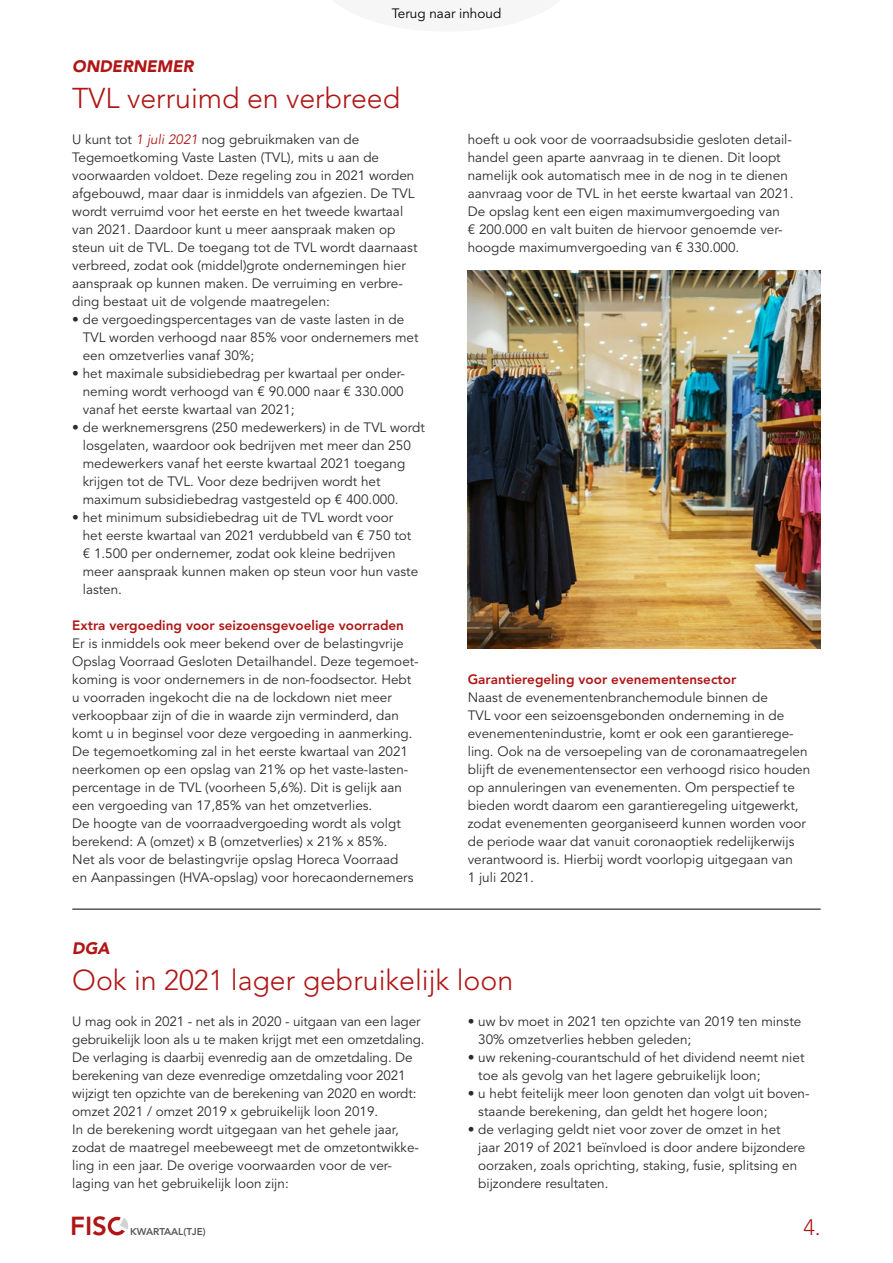
<style>
.page{position:relative;width:893px;height:1263px;background:#fff}
.page>*{position:absolute;margin:0;border:0;box-sizing:border-box;transform-origin:0 0}
.t1{font:300 28.5px "Avenir LT";color:#af1615}
.t2{font:800 25.95px "Avenir LT";color:#af1615}
.t3{font:300 22.2px "Avenir LT";color:#af1615}
.t4{font:italic 900 16.5px "Avenir LT";color:#af1615}
.t5{font:13.5px/18px "Avenir LT";color:#2c2c2c}
.t6{font:800 13.5px "Avenir LT";color:#af1615}
.t7{font:13.5px "Avenir LT";color:#000}
.t8{font:800 9.9px "Avenir LT";color:#575756}
.s1{font-style:italic;color:#af1615}
</style>
<div class="page">
<div style="left:108px;top:1217px;width:18px;height:18px;border:3px solid #af1615;border-radius:50%"></div>
<svg style="left:114px;top:1216px;width:14px;height:19px"></svg>
<img style="left:468px;top:270px;width:353px;height:378px">
<hr style="left:72px;top:909px;width:749px;height:1px;background:#000">
<p class="t7" style="left:392px;top:5px;width:111px">Terug naar inhoud</p>
<p class="t4" style="left:72px;top:56px;width:123px">ONDERNEMER</p>
<h1 class="t1" style="left:72px;top:81px;width:329px">TVL verruimd en verbreed</h1>
<p class="t5" style="left:72px;top:131px;width:347px">U kunt tot <span class="s1">1 juli 2021</span> nog gebruikmaken van de Tegemoetkoming Vaste Lasten (TVL), mits u aan de voorwaarden voldoet. Deze regeling zou in 2021 worden afgebouwd, maar daar is inmiddels van afgezien. De TVL wordt verruimd voor het eerste en het tweede kwartaal van 2021. Daardoor kunt u meer aanspraak maken op steun uit de TVL. De toegang tot de TVL wordt daarnaast verbreed, zodat ook (middel)grote ondernemingen hier aanspraak op kunnen maken. De verruiming en verbre&shy;ding bestaat uit de volgende maatregelen:</p>
<p class="t5" style="left:83px;top:311px;width:337px;text-indent:-11px">• de vergoedingspercentages van de vaste lasten in de<br>TVL worden verhoogd naar 85% voor ondernemers met een omzetverlies vanaf 30%;</p>
<p class="t5" style="left:83px;top:365px;width:323px;text-align:justify;text-indent:-11px">• het maximale subsidiebedrag per kwartaal per onder&shy;neming wordt verhoogd van € 90.000 naar € 330.000 vanaf het eerste kwartaal van 2021;</p>
<p class="t5" style="left:83px;top:419px;width:344px;text-indent:-11px">• de werknemersgrens (250 medewerkers) in de TVL wordt losgelaten, waardoor ook bedrijven met meer dan 250 medewerkers vanaf het eerste kwartaal 2021 toegang krijgen tot de TVL. Voor deze bedrijven wordt het maximum subsidiebedrag vastgesteld op € 400.000.</p>
<p class="t5" style="left:83px;top:509px;width:337px;text-indent:-11px">• het minimum subsidiebedrag uit de TVL wordt voor<br>het eerste kwartaal van 2021 verdubbeld van € 750 tot € 1.500 per ondernemer, zodat ook kleine bedrijven meer aanspraak kunnen maken op steun voor hun vaste lasten.</p>
<p class="t6" style="left:72px;top:617px;width:333px">Extra vergoeding voor seizoensgevoelige voorraden</p>
<p class="t5" style="left:72px;top:635px;width:348px">Er is inmiddels ook meer bekend over de belastingvrije Opslag Voorraad Gesloten Detailhandel. Deze tegemoet&shy;koming is voor ondernemers in de non-foodsector. Hebt u voorraden ingekocht die na de lockdown niet meer verkoopbaar zijn of die in waarde zijn verminderd, dan komt u in beginsel voor deze vergoeding in aanmerking.<br>De tegemoetkoming zal in het eerste kwartaal van 2021 neerkomen op een opslag van 21% op het vaste-lasten&shy;percentage in de TVL (voorheen 5,6%). Dit is gelijk aan een vergoeding van 17,85% van het omzetverlies.<br>De hoogte van de voorraadvergoeding wordt als volgt berekend: A (omzet) x B (omzetverlies) x 21% x 85%.<br>Net als voor de belastingvrije opslag Horeca Voorraad<br>en Aanpassingen (HVA-opslag) voor horecaondernemers</p>
<p class="t5" style="left:468px;top:131px;width:327px">hoeft u ook voor de voorraadsubsidie gesloten detail&shy;handel geen aparte aanvraag in te dienen. Dit loopt namelijk ook automatisch mee in de nog in te dienen aanvraag voor de TVL in het eerste kwartaal van 2021.<br>De opslag kent een eigen maximumvergoeding van<br>€ 200.000 en valt buiten de hiervoor genoemde ver&shy;hoogde maximumvergoeding van € 330.000.</p>
<p class="t6" style="left:468px;top:671px;width:270px">Garantieregeling voor evenementensector</p>
<p class="t5" style="left:468px;top:689px;width:344px">Naast de evenementenbranchemodule binnen de<br>TVL voor een seizoensgebonden onderneming in de evenementenindustrie, komt er ook een garantierege&shy;ling. Ook na de versoepeling van de coronamaatregelen blijft de evenementensector een verhoogd risico houden op annuleringen van evenementen. Om perspectief te bieden wordt daarom een garantieregeling uitgewerkt, zodat evenementen georganiseerd kunnen worden voor de periode waar dat vanuit coronaoptiek redelijkerwijs verantwoord is. Hierbij wordt voorlopig uitgegaan van<br>1 juli 2021.</p>
<p class="t4" style="left:72px;top:938px;width:39px">DGA</p>
<h1 class="t1" style="left:72px;top:963px;width:442px">Ook in 2021 lager gebruikelijk loon</h1>
<p class="t5" style="left:478px;top:1013px;width:325px;text-indent:-11px">• uw bv moet in 2021 ten opzichte van 2019 ten minste<br>30% omzetverlies hebben geleden;</p>
<p class="t5" style="left:478px;top:1049px;width:328px;text-indent:-11px">• uw rekening-courantschuld of het dividend neemt niet toe als gevolg van het lagere gebruikelijk loon;</p>
<p class="t5" style="left:478px;top:1085px;width:333px;text-indent:-11px">• u hebt feitelijk meer loon genoten dan volgt uit boven&shy;staande berekening, dan geldt het hogere loon;</p>
<p class="t5" style="left:478px;top:1121px;width:329px;text-indent:-11px">• de verlaging geldt niet voor zover de omzet in het jaar 2019 of 2021 beïnvloed is door andere bijzondere oorzaken, zoals oprichting, staking, fusie, splitsing en bijzondere resultaten.</p>
<p class="t5" style="left:72px;top:1013px;width:354px">U mag ook in 2021 - net als in 2020 - uitgaan van een lager gebruikelijk loon als u te maken krijgt met een omzetdaling.<br>De verlaging is daarbij evenredig aan de omzetdaling. De berekening van deze evenredige omzetdaling voor 2021 wijzigt ten opzichte van de berekening van 2020 en wordt: omzet 2021 / omzet 2019 x gebruikelijk loon 2019.<br>In de berekening wordt uitgegaan van het gehele jaar, zodat de maatregel meebeweegt met de omzetontwikke&shy;ling in een jaar. De overige voorwaarden voor de ver&shy;laging van het gebruikelijk loon zijn:</p>
<h2 class="t2" style="left:70px;top:1210px;width:38px">FIS</h2>
<p class="t8" style="left:130px;top:1226px;width:77px">KWARTAAL(TJE)</p>
<h3 class="t3" style="left:803px;top:1214px;width:19px">4.</h3>
</div>
